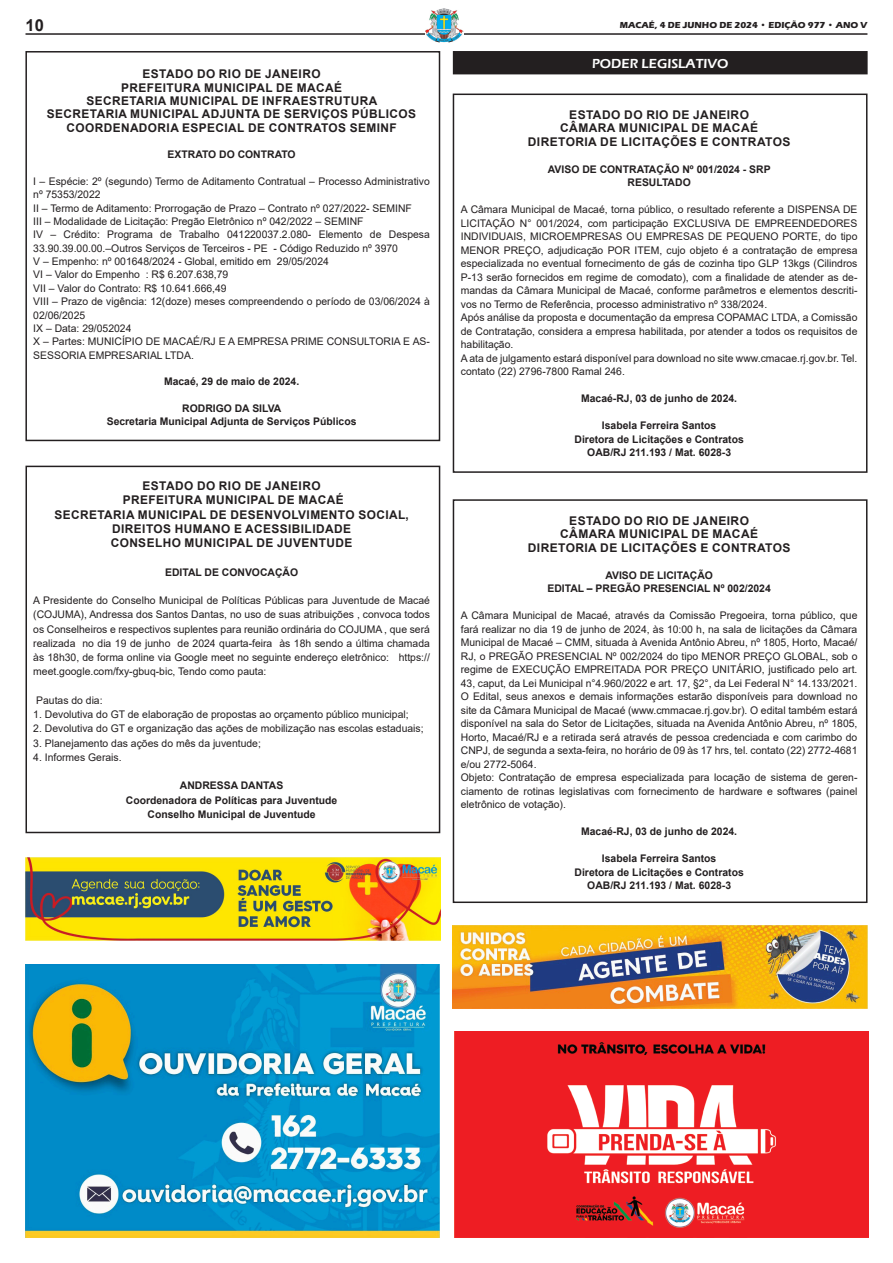
<style>
.page{position:relative;width:893px;height:1263px;background:#fff}
.page>*{position:absolute;margin:0;border:0;box-sizing:border-box;transform-origin:0 0}
.t1{font:700 16.5px "Arial";color:#231f20}
.t2{font:600 13.5px "Eras ITC";color:#fff}
.t3{font:700 12px/13.4px "Arial";letter-spacing:.035em;color:#231f20;text-align:center}
.t4{font:10.5px/13.5px "Arial";color:#231f20}
.t5{font:700 10.5px/13.5px "Arial";color:#231f20;text-align:center}
.t6{font:700 9px "Eras ITC";color:#231f20}
</style>
<div class="page">
<hr style="left:26px;top:33px;width:841px;height:2px;background:#231f20">
<img style="left:425px;top:8px;width:39px;height:35px">
<div style="left:25px;top:51px;width:415px;height:390px;border:2px solid #231f20"></div>
<div style="left:25px;top:466px;width:415px;height:367px;border:2px solid #231f20"></div>
<div style="left:453px;top:94px;width:414px;height:379px;border:2px solid #231f20"></div>
<div style="left:454px;top:52px;width:413px;height:22px;background:#231f20"></div>
<div style="left:453px;top:51px;width:415px;height:23px;border:2px solid #231f20"></div>
<img style="left:25px;top:965px;width:415px;height:272px">
<img style="left:26px;top:857px;width:414px;height:84px">
<div style="left:453px;top:499px;width:414px;height:404px;border:2px solid #231f20"></div>
<img style="left:454px;top:1031px;width:415px;height:206px">
<img style="left:453px;top:925px;width:414px;height:84px">
<h1 class="t1" style="left:26px;top:13px;width:20px">10</h1>
<p class="t6" style="left:620px;top:20px;width:249px">MACAÉ, 4 DE JUNHO DE 2024 • EDIÇÃO 977 • ANO V</p>
<p class="t3" style="left:47px;top:67px;width:371px">ESTADO DO RIO DE JANEIRO<br>PREFEITURA MUNICIPAL DE MACAÉ<br>SECRETARIA MUNICIPAL DE INFRAESTRUTURA SECRETARIA MUNICIPAL ADJUNTA DE SERVIÇOS PÚBLICOS COORDENADORIA ESPECIAL DE CONTRATOS SEMINF</p>
<p class="t5" style="left:168px;top:148px;width:130px">EXTRATO DO CONTRATO</p>
<p class="t4" style="left:33px;top:175px;width:398px">I – Espécie: 2º (segundo) Termo de Aditamento Contratual – Processo Administrativo nº 75353/2022<br>II – Termo de Aditamento: Prorrogação de Prazo – Contrato nº 027/2022- SEMINF<br>III – Modalidade de Licitação: Pregão Eletrônico nº 042/2022 – SEMINF<br>IV – Crédito: Programa de Trabalho 041220037.2.080- Elemento de Despesa 33.90.39.00.00.–Outros Serviços de Terceiros - PE - Código Reduzido nº 3970<br>V – Empenho: nº 001648/2024 - Global, emitido em 29/05/2024<br>VI – Valor do Empenho : R$ 6.207.638,79<br>VII – Valor do Contrato: R$ 10.641.666,49<br>VIII – Prazo de vigência: 12(doze) meses compreendendo o período de 03/06/2024 à 02/06/2025<br>IX – Data: 29/052024<br>X – Partes: MUNICÍPIO DE MACAÉ/RJ E A EMPRESA PRIME CONSULTORIA E AS-SESSORIA EMPRESARIAL LTDA.</p>
<p class="t5" style="left:164px;top:375px;width:137px">Macaé, 29 de maio de 2024.</p>
<p class="t5" style="left:107px;top:402px;width:251px">RODRIGO DA SILVA<br>Secretaria Municipal Adjunta de Serviços Públicos</p>
<p class="t2" style="left:592px;top:56px;width:138px">PODER LEGISLATIVO</p>
<p class="t3" style="left:528px;top:108px;width:264px">ESTADO DO RIO DE JANEIRO<br>CÂMARA MUNICIPAL DE MACAÉ<br>DIRETORIA DE LICITAÇÕES E CONTRATOS</p>
<p class="t5" style="left:548px;top:162px;width:224px">AVISO DE CONTRATAÇÃO Nº 001/2024 - SRP<br>RESULTADO</p>
<p class="t4" style="left:461px;top:203px;width:398px">A Câmara Municipal de Macaé, torna público, o resultado referente a DISPENSA DE LICITAÇÃO N° 001/2024, com participação EXCLUSIVA DE EMPREENDEDORES INDIVIDUAIS, MICROEMPRESAS OU EMPRESAS DE PEQUENO PORTE, do tipo MENOR PREÇO, adjudicação POR ITEM, cujo objeto é a contratação de empresa especializada no eventual fornecimento de gás de cozinha tipo GLP 13kgs (Cilindros P-13 serão fornecidos em regime de comodato), com a finalidade de atender as de&shy;mandas da Câmara Municipal de Macaé, conforme parâmetros e elementos descriti&shy;vos no Termo de Referência, processo administrativo nº 338/2024.<br>Após análise da proposta e documentação da empresa COPAMAC LTDA, a Comissão de Contratação, considera a empresa habilitada, por atender a todos os requisitos de habilitação.<br>A ata de julgamento estará disponível para download no site www.cmacae.rj.gov.br. Tel. contato (22) 2796-7800 Ramal 246.</p>
<p class="t5" style="left:581px;top:392px;width:157px">Macaé-RJ, 03 de junho de 2024.</p>
<p class="t5" style="left:575px;top:419px;width:171px">Isabela Ferreira Santos<br>Diretora de Licitações e Contratos<br>OAB/RJ 211.193 / Mat. 6028-3</p>
<p class="t3" style="left:55px;top:479px;width:356px;line-height:14.2px">ESTADO DO RIO DE JANEIRO<br>PREFEITURA MUNICIPAL DE MACAÉ<br>SECRETARIA MUNICIPAL DE DESENVOLVIMENTO SOCIAL, DIREITOS HUMANO E ACESSIBILIDADE<br>CONSELHO MUNICIPAL DE JUVENTUDE</p>
<p class="t5" style="left:165px;top:565px;width:135px">EDITAL DE CONVOCAÇÃO</p>
<p class="t4" style="left:33px;top:593px;width:398px;line-height:14.2px;text-align:justify">A Presidente do Conselho Municipal de Políticas Públicas para Juventude de Macaé (COJUMA), Andressa dos Santos Dantas, no uso de suas atribuições , convoca todos os Conselheiros e respectivos suplentes para reunião ordinária do COJUMA , que será realizada no dia 19 de junho de 2024 quarta-feira às 18h sendo a última chamada às 18h30, de forma online via Google meet no seguinte endereço eletrônico: https:// meet.google.com/fxy-gbuq-bic, Tendo como pauta:</p>
<p class="t4" style="left:36px;top:693px;width:68px">Pautas do dia:</p>
<p class="t4" style="left:33px;top:707px;width:377px">1. Devolutiva do GT de elaboração de propostas ao orçamento público municipal;</p>
<p class="t4" style="left:33px;top:722px;width:392px">2. Devolutiva do GT e organização das ações de mobilização nas escolas estaduais;</p>
<p class="t4" style="left:33px;top:736px;width:229px">3. Planejamento das ações do mês da juventude;</p>
<p class="t4" style="left:33px;top:750px;width:90px">4. Informes Gerais.</p>
<p class="t5" style="left:126px;top:778px;width:213px;line-height:14.2px">ANDRESSA DANTAS<br>Coordenadora de Políticas para Juventude<br>Conselho Municipal de Juventude</p>
<p class="t3" style="left:528px;top:514px;width:264px">ESTADO DO RIO DE JANEIRO<br>CÂMARA MUNICIPAL DE MACAÉ<br>DIRETORIA DE LICITAÇÕES E CONTRATOS</p>
<p class="t5" style="left:547px;top:568px;width:225px">AVISO DE LICITAÇÃO<br>EDITAL – PREGÃO PRESENCIAL Nº 002/2024</p>
<p class="t4" style="left:461px;top:608px;width:398px">A Câmara Municipal de Macaé, através da Comissão Pregoeira, torna público, que fará realizar no dia 19 de junho de 2024, às 10:00 h, na sala de licitações da Câmara Municipal de Macaé – CMM, situada à Avenida Antônio Abreu, nº 1805, Horto, Macaé/ RJ, o PREGÃO PRESENCIAL Nº 002/2024 do tipo MENOR PREÇO GLOBAL, sob o regime de EXECUÇÃO EMPREITADA POR PREÇO UNITÁRIO, justificado pelo art.<br>43, caput, da Lei Municipal n°4.960/2022 e art. 17, §2°, da Lei Federal N° 14.133/2021.<br>O Edital, seus anexos e demais informações estarão disponíveis para download no site da Câmara Municipal de Macaé (www.cmmacae.rj.gov.br). O edital também estará disponível na sala do Setor de Licitações, situada na Avenida Antônio Abreu, nº 1805, Horto, Macaé/RJ e a retirada será através de pessoa credenciada e com carimbo do CNPJ, de segunda a sexta-feira, no horário de 09 às 17 hrs, tel. contato (22) 2772-4681 e/ou 2772-5064.<br>Objeto: Contratação de empresa especializada para locação de sistema de geren&shy;ciamento de rotinas legislativas com fornecimento de hardware e softwares (painel eletrônico de votação).</p>
<p class="t5" style="left:581px;top:825px;width:157px">Macaé-RJ, 03 de junho de 2024.</p>
<p class="t5" style="left:575px;top:852px;width:171px">Isabela Ferreira Santos<br>Diretora de Licitações e Contratos<br>OAB/RJ 211.193 / Mat. 6028-3</p>
</div>
